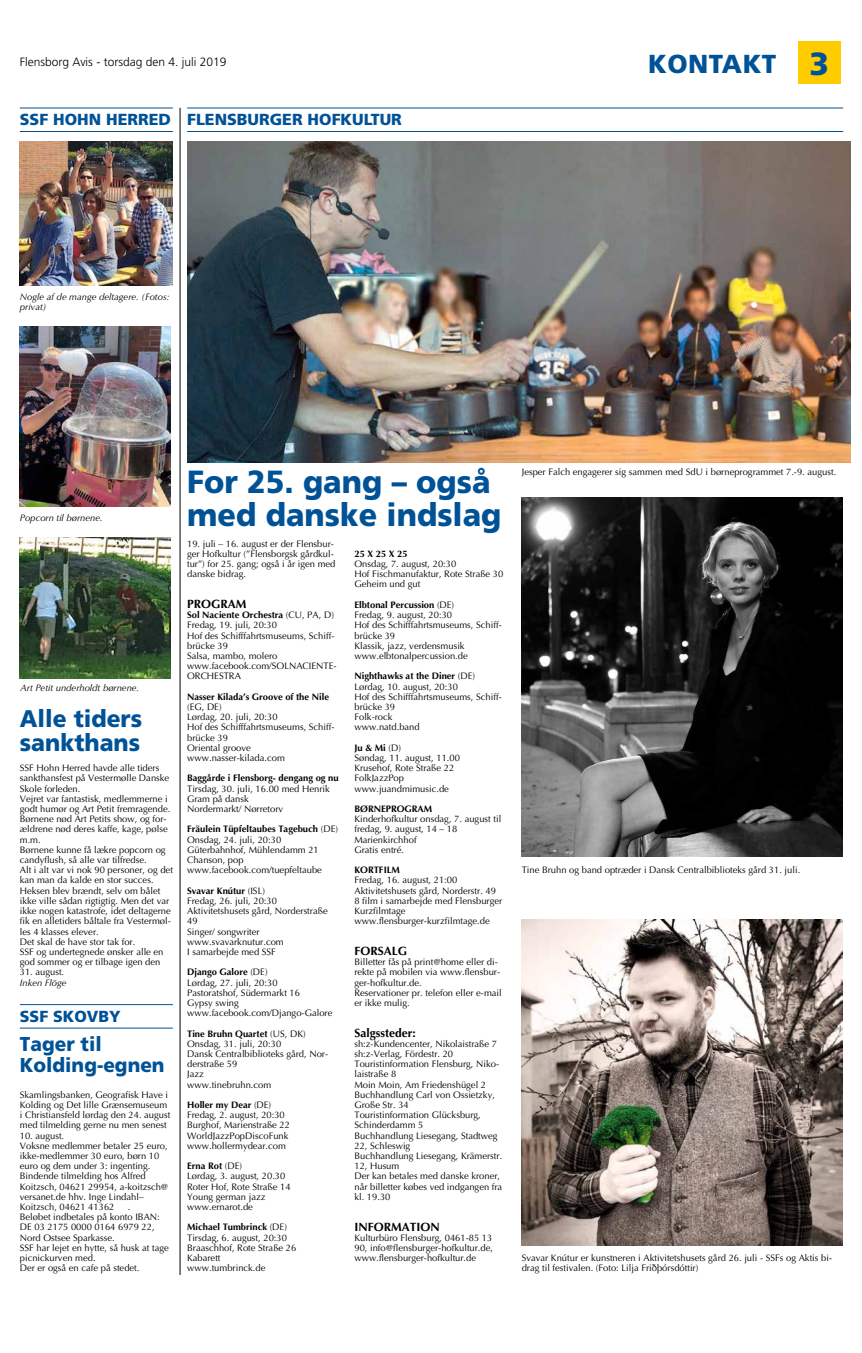
<style>
.page{position:relative;width:862px;height:1353px;background:#fff}
.page>*{position:absolute;margin:0;border:0;box-sizing:border-box;transform-origin:0 0}
.t1{font:900 32px/32.6px "Frutiger";color:#005297;scale:.95 1}
.t2{font:900 26px "Frutiger";letter-spacing:.02em;color:#005297}
.t3{font:900 24px/24.5px "Frutiger";color:#005297;scale:.95 1}
.t4{font:900 20px/20.4px "Frutiger";color:#005297;scale:.95 1}
.t5{font:900 16px "Frutiger";color:#005297}
.t6{font:700 12px "Optima";color:#000}
.t7{font:300 12px "Frutiger";color:#000}
.t8{font:9.4px/10.2px "Optima";color:#000}
.t9{font:italic 9.4px/10.2px "Optima";color:#000}
.t10{font:700 9.4px "Optima";color:#000}
.s1{font-size:32px}
.s2{font-weight:700}
</style>
<div class="page">
<div style="left:798px;top:41px;width:43px;height:43px;background:#fc0"></div>
<hr style="left:187px;top:108px;width:656px;height:1px;background:#005297">
<hr style="left:187px;top:131px;width:656px;height:1px;background:#005297">
<hr style="left:20px;top:108px;width:153px;height:1px;background:#005297">
<hr style="left:20px;top:131px;width:153px;height:1px;background:#005297">
<img style="left:20px;top:537px;width:150px;height:141px">
<img style="left:20px;top:141px;width:153px;height:144px">
<hr style="left:180px;top:108px;width:1px;height:1166px;background:#000">
<img style="left:187px;top:141px;width:663px;height:321px">
<img style="left:20px;top:326px;width:150px;height:180px">
<img style="left:522px;top:919px;width:320px;height:326px">
<hr style="left:20px;top:1004px;width:153px;height:1px;background:#005297">
<hr style="left:20px;top:1027px;width:153px;height:1px;background:#005297">
<img style="left:522px;top:497px;width:320px;height:359px">
<p class="t7" style="left:20px;top:55px;width:208px">Flensborg Avis - torsdag den 4. juli 2019</p>
<h2 class="t2" style="left:648px;top:48px;width:182px">KONTAKT <span class="s1">3</span></h2>
<h3 class="t5" style="left:20px;top:110px;width:383px">SSF HOHN HERRED FLENSBURGER HOFKULTUR</h3>
<p class="t9" style="left:20px;top:292px;width:151px">Nogle af de mange deltagere. (Fotos: privat)</p>
<p class="t9" style="left:20px;top:513px;width:84px">Popcorn til børnene.</p>
<p class="t9" style="left:21px;top:683px;width:120px">Art Petit underholdt børnene.</p>
<h3 class="t3" style="left:20px;top:706px;width:130px">Alle tiders sankthans</h3>
<p class="t8" style="left:20px;top:763px;width:155px">SSF Hohn Herred havde alle tiders sankthansfest på Vestermølle Danske<br>Skole forleden.<br>Vejret var fantastisk, medlemmerne i godt humør og Art Petit fremragende.<br>Børnene nød Art Petits show, og for&shy;ældrene nød deres kaffe, kage, pølse m.m.<br>Børnene kunne få lækre popcorn og candyflush, så alle var tilfredse.<br>Alt i alt var vi nok 90 personer, og det kan man da kalde en stor succes.<br>Heksen blev brændt, selv om bålet ikke ville sådan rigtigtig. Men det var ikke nogen katastrofe, idet deltagerne fik en alletiders båltale fra Vestermøl&shy;les 4 klasses elever.<br>Det skal de have stor tak for.<br>SSF og undertegnede ønsker alle en god sommer og er tilbage igen den</p>
<p class="t8" style="left:20px;top:967px;width:46px">31. august.</p>
<p class="t9" style="left:20px;top:977px;width:48px">Inken Flöge</p>
<h3 class="t5" style="left:20px;top:1006px;width:102px">SSF SKOVBY</h3>
<h3 class="t4" style="left:20px;top:1033px;width:154px">Tager til<br>Kolding-egnen</h3>
<p class="t8" style="left:20px;top:1089px;width:152px">Skamlingsbanken, Geografisk Have i Kolding og Det lille Grænsemuseum i Christiansfeld lørdag den 24. august med tilmelding gerne nu men senest</p>
<p class="t8" style="left:20px;top:1130px;width:150px">10. august.<br>Voksne medlemmer betaler 25 euro, ikke-medlemmer 30 euro, børn 10 euro og dem under 3: ingenting.<br>Bindende tilmelding hos Alfred<br>Koitzsch, 04621 29954, a-koitzsch@ versanet.de hhv. Inge Lindahl–<br>Koitzsch, 04621 41362</p>
<p class="t8" style="left:20px;top:1201px;width:150px;text-indent:108px">.<br>Beløbet indbetales på konto IBAN:<br>DE 03 2175 0000 0164 6979 22,<br>Nord Ostsee Sparkasse.<br>SSF har lejet en hytte, så husk at tage picnickurven med.<br>Der er også en cafe på stedet.</p>
<h1 class="t1" style="left:187px;top:466px;width:332px">For 25. gang – også med danske indslag</h1>
<p class="t8" style="left:187px;top:538px;width:150px">19. juli – 16. august er der Flensbur&shy;ger Hofkultur (”Flensborgsk gårdkul&shy;tur”) for 25. gang; også i år igen med danske bidrag.</p>
<p class="t6" style="left:187px;top:596px;width:61px">PROGRAM</p>
<p class="t8" style="left:187px;top:610px;width:151px"><span class="s2">Sol Naciente Orchestra</span> (CU, PA, D)<br>Fredag, 19. juli, 20:30<br>Hof des Schifffahrtsmuseums, Schiff&shy;brücke 39<br>Salsa, mambo, molero www.facebook.com/SOLNACIENTE-<br>ORCHESTRA</p>
<p class="t10" style="left:187px;top:691px;width:143px">Nasser Kilada’s Groove of the Nile</p>
<p class="t8" style="left:187px;top:701px;width:149px">(EG, DE)<br>Lørdag, 20. juli, 20:30<br>Hof des Schifffahrtsmuseums, Schiff&shy;brücke 39<br>Oriental groove www.nasser-kilada.com</p>
<p class="t10" style="left:187px;top:772px;width:153px">Baggårde i Flensborg- dengang og nu</p>
<p class="t8" style="left:187px;top:783px;width:144px">Tirsdag, 30. juli, 16.00 med Henrik<br>Gram på dansk<br>Nordermarkt/ Nørretorv</p>
<p class="t8" style="left:187px;top:824px;width:152px"><span class="s2">Fräulein Tüpfeltaubes Tagebuch</span> (DE)<br>Onsdag, 24. juli, 20:30<br>Güterbahnhof, Mühlendamm 21<br>Chanson, pop www.facebook.com/tuepfeltaube</p>
<p class="t8" style="left:187px;top:885px;width:142px"><span class="s2">Svavar Knútur</span> (ISL)<br>Fredag, 26. juli, 20:30<br>Aktivitetshusets gård, Norderstraße<br>49<br>Singer/ songwriter www.svavarknutur.com<br>I samarbejde med SSF</p>
<p class="t8" style="left:187px;top:967px;width:147px"><span class="s2">Django Galore</span> (DE)<br>Lørdag, 27. juli, 20:30<br>Pastoratshof, Südermarkt 16<br>Gypsy swing www.facebook.com/Django-Galore</p>
<p class="t8" style="left:187px;top:1028px;width:143px"><span class="s2">Tine Bruhn Quartet</span> (US, DK)<br>Onsdag, 31. juli, 20:30<br>Dansk Centralbiblioteks gård, Nor&shy;derstraße 59<br>Jazz<br>www.tinebruhn.com</p>
<p class="t8" style="left:187px;top:1099px;width:104px"><span class="s2">Holler my Dear</span> (DE)<br>Fredag, 2. august, 20:30<br>Burghof, Marienstraße 22<br>WorldJazzPopDiscoFunk www.hollermydear.com</p>
<p class="t8" style="left:187px;top:1160px;width:105px"><span class="s2">Erna Rot</span> (DE)<br>Lørdag, 3. august, 20.30<br>Roter Hof, Rote Straße 14<br>Young german jazz www.ernarot.de</p>
<p class="t8" style="left:187px;top:1222px;width:111px"><span class="s2">Michael Tumbrinck</span> (DE)<br>Tirsdag, 6. august, 20:30<br>Braaschhof, Rote Straße 26<br>Kabarett www.tumbrinck.de</p>
<p class="t10" style="left:354px;top:548px;width:55px">25 X 25 X 25</p>
<p class="t8" style="left:354px;top:559px;width:150px">Onsdag, 7. august, 20:30<br>Hof Fischmanufaktur, Rote Straße 30<br>Geheim und gut</p>
<p class="t8" style="left:354px;top:599px;width:149px"><span class="s2">Elbtonal Percussion</span> (DE)<br>Fredag, 9. august, 20:30<br>Hof des Schifffahrtsmuseums, Schiff&shy;brücke 39<br>Klassik, jazz, verdensmusik www.elbtonalpercussion.de</p>
<p class="t8" style="left:354px;top:671px;width:149px"><span class="s2">Nighthawks at the Diner</span> (DE)<br>Lørdag, 10. august, 20:30<br>Hof des Schifffahrtsmuseums, Schiff&shy;brücke 39<br>Folk-rock<br>www.natd.band</p>
<p class="t8" style="left:354px;top:742px;width:107px"><span class="s2">Ju &amp; Mi</span> (D)<br>Søndag, 11. august, 11.00<br>Krusehof, Rote Straße 22<br>FolkJazzPop www.juandmimusic.de</p>
<p class="t10" style="left:354px;top:803px;width:79px">BØRNEPROGRAM</p>
<p class="t8" style="left:354px;top:814px;width:148px">Kinderhofkultur onsdag, 7. august til fredag, 9. august, 14 – 18<br>Marienkirchhof<br>Gratis entré.</p>
<p class="t10" style="left:354px;top:864px;width:47px">KORTFILM</p>
<p class="t8" style="left:354px;top:875px;width:149px">Fredag, 16. august, 21:00<br>Aktivitetshusets gård, Norderstr. 49<br>8 film i samarbejde med Flensburger<br>Kurzfilmtage www.flensburger-kurzfilmtage.de</p>
<p class="t6" style="left:354px;top:943px;width:54px">FORSALG</p>
<p class="t8" style="left:354px;top:956px;width:149px">Billetter fås på print@home eller di&shy;rekte på mobilen via www.flensbur&shy;ger-hofkultur.de.<br>Reservationer pr. telefon eller e-mail er ikke mulig.</p>
<p class="t6" style="left:354px;top:1025px;width:63px">Salgssteder:</p>
<p class="t8" style="left:354px;top:1038px;width:149px">sh:z-Kundencenter, Nikolaistraße 7 sh:z-Verlag, Fördestr. 20<br>Touristinformation Flensburg, Niko&shy;laistraße 8<br>Moin Moin, Am Friedenshügel 2<br>Buchhandlung Carl von Ossietzky,<br>Große Str. 34<br>Touristinformation Glücksburg,<br>Schinderdamm 5<br>Buchhandlung Liesegang, Stadtweg<br>22, Schleswig<br>Buchhandlung Liesegang, Krämerstr.<br>12, Husum<br>Der kan betales med danske kroner, når billetter købes ved indgangen fra kl. 19.30</p>
<p class="t6" style="left:354px;top:1219px;width:87px">INFORMATION</p>
<p class="t8" style="left:354px;top:1232px;width:140px;text-align:justify">Kulturbüro Flensburg, 0461-85 13<br>90, info@flensburger-hofkultur.de, www.flensburger-hofkultur.de</p>
<p class="t8" style="left:522px;top:467px;width:316px">Jesper Falch engagerer sig sammen med SdU i børneprogrammet 7.-9. august.</p>
<p class="t8" style="left:522px;top:865px;width:280px">Tine Bruhn og band optræder i Dansk Centralbiblioteks gård 31. juli.</p>
<p class="t8" style="left:522px;top:1252px;width:312px">Svavar Knútur er kunstneren i Aktivitetshusets gård 26. juli - SSFs og Aktis bi&shy;drag til festivalen. (Foto: Lilja Friðþórsdóttir)</p>
</div>
